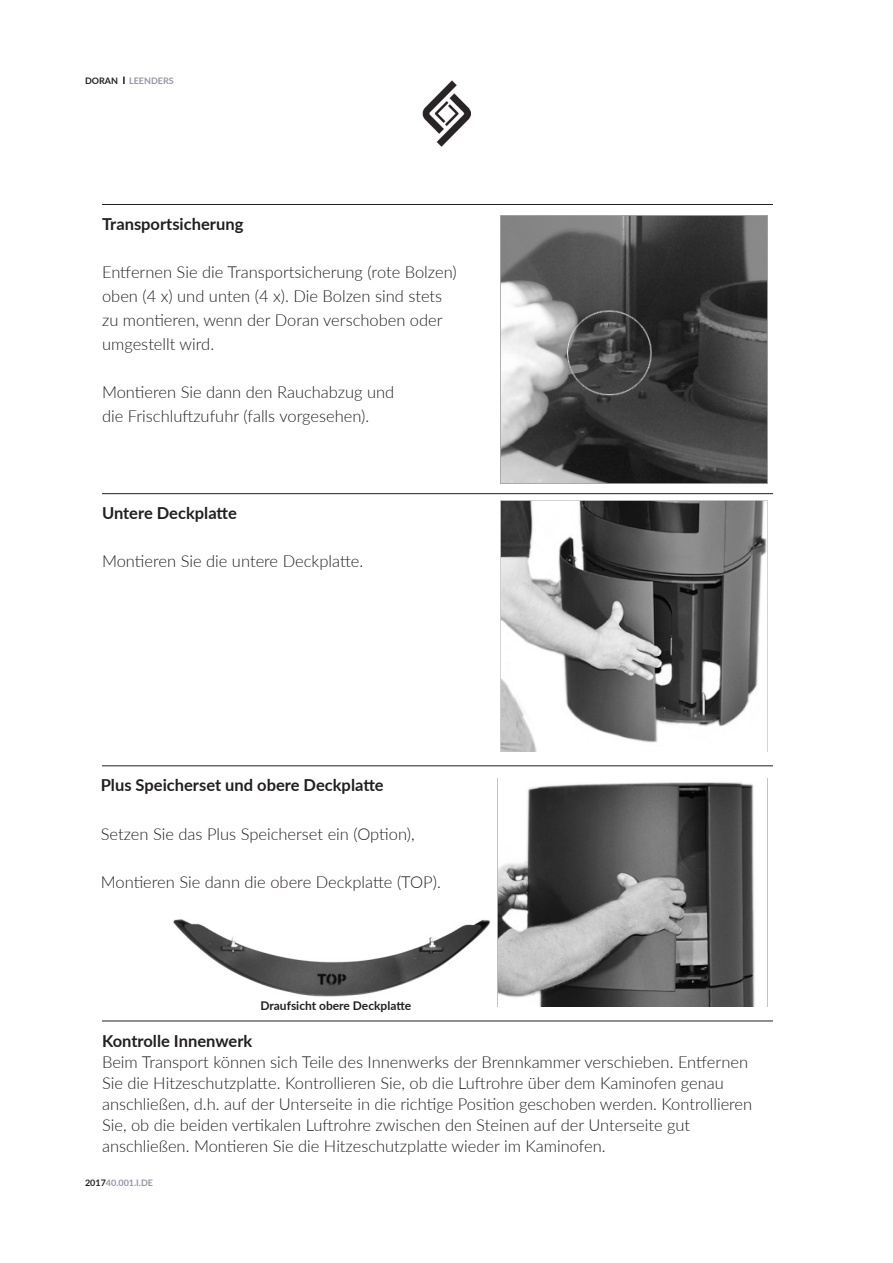
<style>
.page{position:relative;width:893px;height:1263px;background:#fff}
.page>*{position:absolute;margin:0;border:0;box-sizing:border-box;transform-origin:0 0}
.Tekst{font:300 16.5px/24px "Lato";color:#231f20}
.Tekst-2{font:700 16.5px "Lato";color:#231f20}
.Tekst-3{font:700 12px "Lato";color:#231f20}
.t1{font:700 9px "Lato";color:#9496a4}
.s1{color:#231f20}
</style>
<div class="page">
<img style="left:422px;top:81px;width:49px;height:65px">
<svg style="left:123px;top:77px;width:2px;height:7px"></svg>
<hr style="left:102px;top:765px;width:671px;height:1px;background:#231f20">
<hr style="left:102px;top:493px;width:671px;height:1px;background:#231f20">
<hr style="left:102px;top:1020px;width:671px;height:1px;background:#231f20">
<hr style="left:102px;top:204px;width:671px;height:1px;background:#231f20">
<img style="left:500px;top:216px;width:268px;height:267px">
<img style="left:500px;top:501px;width:268px;height:251px">
<img style="left:498px;top:778px;width:270px;height:229px">
<img style="left:173px;top:919px;width:318px;height:78px">
<p class="t1" style="left:85px;top:74px;width:90px"><span class="s1">DORAN</span> LEENDERS</p>
<p class="Tekst-2" style="left:102px;top:212px;width:143px">Transportsicherung</p>
<p class="Tekst" style="left:102px;top:260px;width:356px">Entfernen Sie die Transportsicherung (rote Bolzen) oben (4 x) und unten (4 x). Die Bolzen sind stets zu montieren, wenn der Doran verschoben oder umgestellt wird.</p>
<p class="Tekst" style="left:102px;top:380px;width:294px">Montieren Sie dann den Rauchabzug und</p>
<p class="Tekst" style="left:102px;top:404px;width:269px">die Frischluftzufuhr (falls vorgesehen).</p>
<p class="Tekst-2" style="left:102px;top:501px;width:136px">Untere Deckplatte</p>
<p class="Tekst" style="left:102px;top:549px;width:263px">Montieren Sie die untere Deckplatte.</p>
<p class="Tekst-2" style="left:101px;top:773px;width:284px">Plus Speicherset und obere Deckplatte</p>
<p class="Tekst" style="left:101px;top:821px;width:315px">Setzen Sie das Plus Speicherset ein (Option),</p>
<p class="Tekst" style="left:101px;top:869px;width:342px">Montieren Sie dann die obere Deckplatte (TOP).</p>
<p class="Tekst-3" style="left:260px;top:997px;width:152px">Draufsicht obere Deckplatte</p>
<p class="Tekst-2" style="left:102px;top:1028px;width:152px">Kontrolle Innenwerk</p>
<p class="Tekst" style="left:102px;top:1050px;width:648px;line-height:21px">Beim Transport können sich Teile des Innenwerks der Brennkammer verschieben. Entfernen<br>Sie die Hitzeschutzplatte. Kontrollieren Sie, ob die Luftrohre über dem Kaminofen genau</p>
<p class="Tekst" style="left:102px;top:1091px;width:652px">anschließen, d.h. auf der Unterseite in die richtige Position geschoben werden. Kontrollieren</p>
<p class="Tekst" style="left:102px;top:1113px;width:590px;line-height:21px">Sie, ob die beiden vertikalen Luftrohre zwischen den Steinen auf der Unterseite gut anschließen. Montieren Sie die Hitzeschutzplatte wieder im Kaminofen.</p>
<p class="t1" style="left:85px;top:1176px;width:70px"><span class="s1">2017</span>40.001.I.DE</p>
</div>
